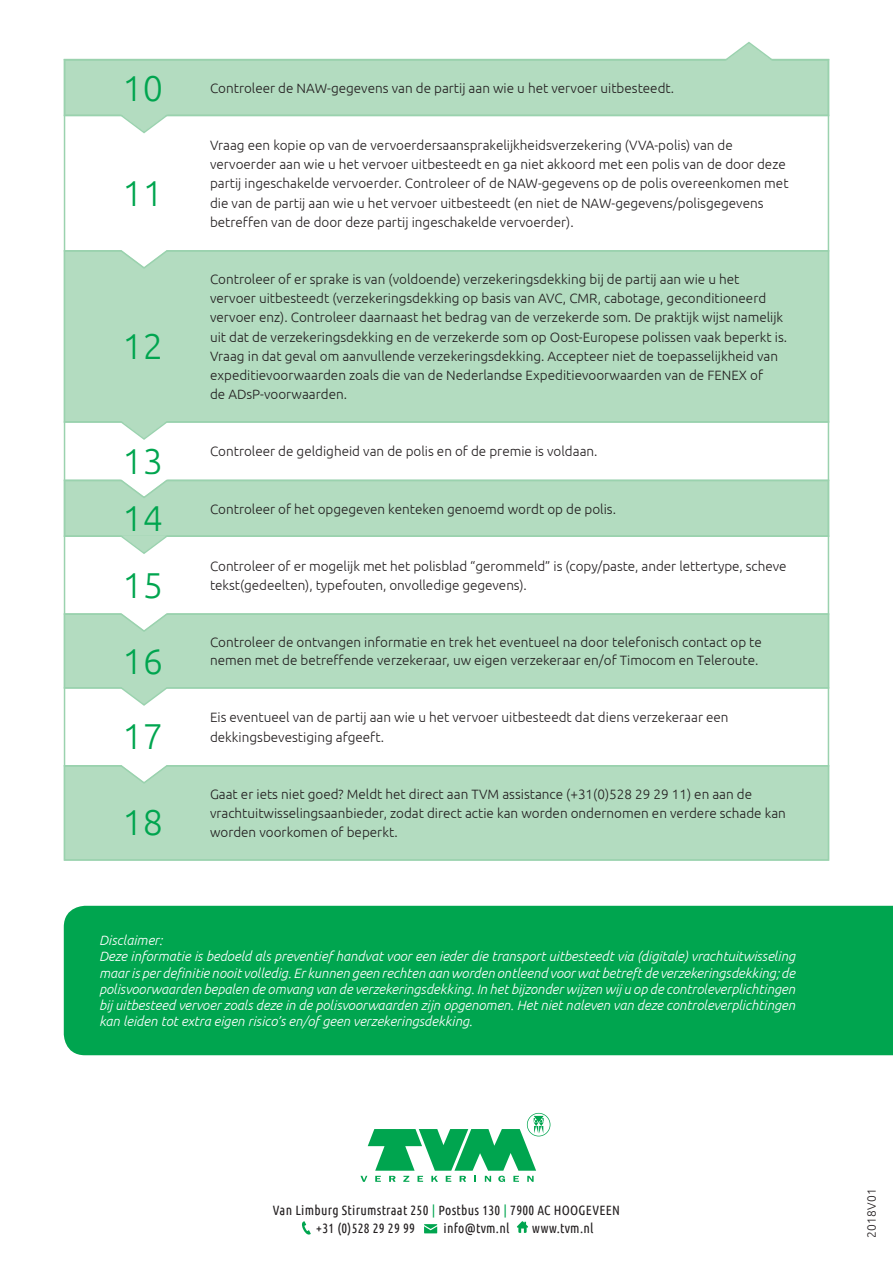
<style>
.page{position:relative;width:893px;height:1263px;background:#fff}
.page>*{position:absolute;margin:0;border:0;box-sizing:border-box;transform-origin:0 0}
.t1{font:300 36px "Ubuntu";color:#00a54f}
.t2{font:300 13.5px/19.2px "Ubuntu";color:#231f20}
.t3{font:italic 300 13.5px/16.2px "Ubuntu";color:#fff;text-align:justify}
.t4{font:13.5px/18px "Ubuntu Condensed";letter-spacing:.02em;color:#231f20}
.Normaal{font:300 12px "Ubuntu";letter-spacing:.02em;color:#231f20}
.s1{color:#00a54f}
</style>
<div class="page">
<div style="left:64px;top:59px;width:765px;height:57px;background:#b3dcc0"></div>
<div style="left:64px;top:480px;width:765px;height:57px;background:#b3dcc0"></div>
<div style="left:64px;top:250px;width:765px;height:173px;background:#b3dcc0;border:2px solid #9ad2ae"></div>
<div style="left:64px;top:613px;width:765px;height:76px;background:#b3dcc0;border:2px solid #9ad2ae"></div>
<div style="left:64px;top:765px;width:765px;height:96px;background:#b3dcc0;border:2px solid #9ad2ae"></div>
<svg style="left:63px;top:418px;width:767px;height:23px"></svg>
<svg style="left:63px;top:760px;width:767px;height:25px"></svg>
<svg style="left:63px;top:474px;width:767px;height:25px"></svg>
<svg style="left:63px;top:245px;width:767px;height:25px"></svg>
<svg style="left:63px;top:608px;width:767px;height:25px"></svg>
<svg style="left:63px;top:534px;width:767px;height:21px"></svg>
<svg style="left:63px;top:686px;width:767px;height:21px"></svg>
<svg style="left:63px;top:112px;width:767px;height:22px"></svg>
<svg style="left:63px;top:42px;width:767px;height:21px"></svg>
<svg style="left:302px;top:1221px;width:9px;height:14px"></svg>
<svg style="left:424px;top:1222px;width:13px;height:13px"></svg>
<svg style="left:424px;top:1224px;width:13px;height:9px"></svg>
<svg style="left:517px;top:1221px;width:11px;height:12px"></svg>
<svg style="left:360px;top:1113px;width:190px;height:69px"></svg>
<div style="left:64px;top:906px;width:829px;height:149px;background:#00a54f"></div>
<p class="t1" style="left:122px;top:67px;width:42px">10</p>
<p class="t1" style="left:122px;top:171px;width:42px">11</p>
<p class="t1" style="left:122px;top:324px;width:42px">12</p>
<p class="t1" style="left:122px;top:439px;width:42px">13</p>
<p class="t1" style="left:122px;top:496px;width:42px">14</p>
<p class="t1" style="left:122px;top:563px;width:42px">15</p>
<p class="t1" style="left:122px;top:639px;width:42px">16</p>
<p class="t1" style="left:122px;top:715px;width:42px">17</p>
<p class="t1" style="left:122px;top:801px;width:42px">18</p>
<p class="t2" style="left:210px;top:78px;width:466px">Controleer de NAW-gegevens van de partij aan wie u het vervoer uitbesteedt.</p>
<p class="t2" style="left:210px;top:135px;width:580px">Vraag een kopie op van de vervoerdersaansprakelijkheidsverzekering (VVA-polis) van de vervoerder aan wie u het vervoer uitbesteedt en ga niet akkoord met een polis van de door deze partij ingeschakelde vervoerder. Controleer of de NAW-gegevens op de polis overeenkomen met die van de partij aan wie u het vervoer uitbesteedt (en niet de NAW-gegevens/polisgegevens betreffen van de door deze partij ingeschakelde vervoerder).</p>
<p class="t2" style="left:210px;top:269px;width:579px">Controleer of er sprake is van (voldoende) verzekeringsdekking bij de partij aan wie u het vervoer uitbesteedt (verzekeringsdekking op basis van AVC, CMR, cabotage, geconditioneerd vervoer enz). Controleer daarnaast het bedrag van de verzekerde som. De praktijk wijst namelijk uit dat de verzekeringsdekking en de verzekerde som op Oost-Europese polissen vaak beperkt is.<br>Vraag in dat geval om aanvullende verzekeringsdekking. Accepteer niet de toepasselijkheid van expeditievoorwaarden zoals die van de Nederlandse Expeditievoorwaarden van de FENEX of<br>de ADsP-voorwaarden.</p>
<p class="t2" style="left:210px;top:441px;width:389px">Controleer de geldigheid van de polis en of de premie is voldaan.</p>
<p class="t2" style="left:210px;top:499px;width:407px">Controleer of het opgegeven kenteken genoemd wordt op de polis.</p>
<p class="t2" style="left:210px;top:556px;width:578px">Controleer of er mogelijk met het polisblad “gerommeld” is (copy/paste, ander lettertype, scheve tekst(gedeelten), typefouten, onvolledige gegevens).</p>
<p class="t2" style="left:210px;top:633px;width:553px;line-height:18px">Controleer de ontvangen informatie en trek het eventueel na door telefonisch contact op te nemen met de betreffende verzekeraar, uw eigen verzekeraar en/of Timocom en Teleroute.</p>
<p class="t2" style="left:210px;top:708px;width:520px">Eis eventueel van de partij aan wie u het vervoer uitbesteedt dat diens verzekeraar een dekkingsbevestiging afgeeft.</p>
<p class="t2" style="left:210px;top:784px;width:577px">Gaat er iets niet goed? Meldt het direct aan TVM assistance (+31(0)528 29 29 11) en aan de vrachtuitwisselingsaanbieder, zodat direct actie kan worden ondernomen en verdere schade kan worden voorkomen of beperkt.</p>
<p class="t3" style="left:99px;top:932px;width:65px">Disclaimer:</p>
<p class="t3" style="left:99px;top:948px;width:698px">Deze informatie is bedoeld als preventief handvat voor een ieder die transport uitbesteedt via (digitale) vrachtuitwisseling maar is per definitie nooit volledig. Er kunnen geen rechten aan worden ontleend voor wat betreft de verzekeringsdekking; de polisvoorwaarden bepalen de omvang van de verzekeringsdekking. In het bijzonder wijzen wij u op de controleverplichtingen bij uitbesteed vervoer zoals deze in de polisvoorwaarden zijn opgenomen. Het niet naleven van deze controleverplichtingen kan leiden tot extra eigen risico’s en/of geen verzekeringsdekking.</p>
<p class="t4" style="left:316px;top:1201px;width:305px;text-indent:-43px">Van Limburg Stirumstraat 250 <span class="s1">|</span> Postbus 130 <span class="s1">|</span> 7900 AC HOOGEVEEN +31 (0)528 29 29 99</p>
<p class="t4" style="left:444px;top:1219px;width:67px">info@tvm.nl</p>
<p class="t4" style="left:532px;top:1219px;width:63px">www.tvm.nl</p>
<p class="Normaal" style="left:864px;top:1238px;width:51px;rotate:-90deg">2018V01</p>
</div>
